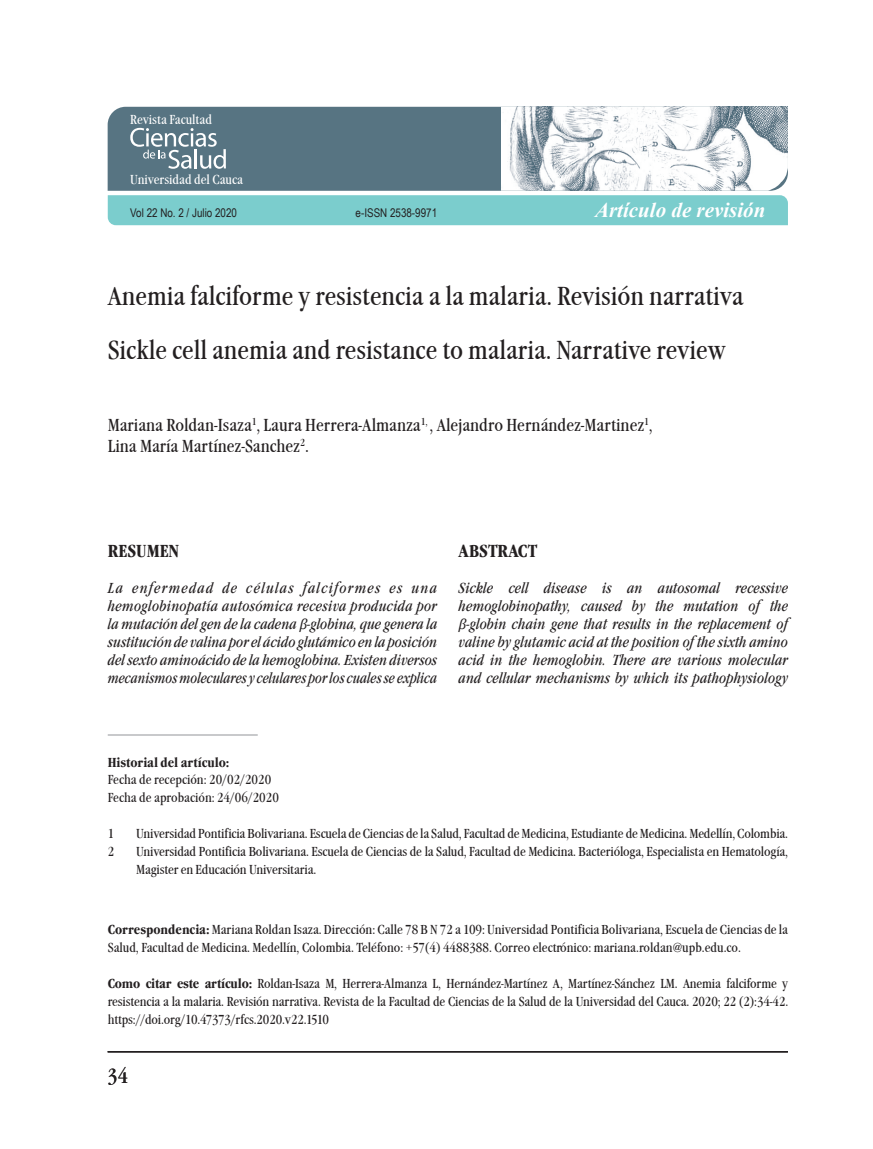
<style>
.page{position:relative;width:873px;height:1149px;background:#fff}
.page>*{position:absolute;margin:0;border:0;box-sizing:border-box;transform-origin:0 0}
.t1{font:condensed 27px/54px "Garamond Itc TEE";color:#231f20}
.t2{font:italic 700 21px "Times New Roman";color:#fff}
.t3{font:condensed 21px "Garamond Itc TEE";color:#231f20}
.t4{font:condensed 18px/21px "Garamond Itc TEE";color:#231f20}
.t5{font:700 condensed 18px "Garamond Itc TEE";color:#231f20}
.t6{font:italic condensed 15px/18px "Garamond Itc TEE";letter-spacing:-.005em;color:#231f20;text-align:justify}
.t7{font:condensed 13.5px/18px "Garamond Itc TEE";letter-spacing:-.01em;color:#231f20}
.t8{font:condensed 13.5px "Garamond Itc TEE";color:#fff}
.t9{font:700 condensed 13.5px "Garamond Itc TEE";color:#231f20}
.t10{font:12px "Arial Narrow";color:#231f20}
.s1{font-family:"Cambria";font-stretch:normal}
.s2{font-weight:700}
</style>
<div class="page">
<div style="left:108px;top:107px;width:393px;height:84px;background:#577482"></div>
<div style="left:108px;top:195px;width:680px;height:30px;background:#7bcdcd"></div>
<svg style="left:130px;top:128px;width:96px;height:41px;background:#7e949f"></svg>
<img style="left:501px;top:107px;width:287px;height:84px">
<hr style="left:108px;top:1051px;width:680px;height:2px;background:#231f20">
<hr style="left:108px;top:735px;width:150px;height:1px;background:#939598">
<p class="t8" style="left:130px;top:111px;width:83px">Revista Facultad</p>
<p class="t8" style="left:130px;top:172px;width:114px">Universidad del Cauca</p>
<p class="t10" style="left:130px;top:205px;width:108px">Vol 22 No. 2 / Julio 2020</p>
<p class="t10" style="left:356px;top:205px;width:83px">e-ISSN 2538-9971</p>
<h2 class="t2" style="left:595px;top:198px;width:172px">Artículo de revisión</h2>
<h1 class="t1" style="left:108px;top:269px;width:637px">Anemia falciforme y resistencia a la malaria. Revisión narrativa<br>Sickle cell anemia and resistance to malaria. Narrative review</h1>
<h3 class="t4" style="left:108px;top:414px;width:546px">Mariana Roldan-Isaza<sup>1</sup>, Laura Herrera-Almanza<sup>1,</sup> , Alejandro Hernández-Martinez<sup>1</sup>,<br>Lina María Martínez-Sanchez<sup>2</sup>.</h3>
<h3 class="t5" style="left:108px;top:540px;width:73px">RESUMEN</h3>
<p class="t6" style="left:108px;top:579px;width:331px">La enfermedad de células falciformes es una hemoglobinopatía autosómica recesiva producida por la mutación del gen de la cadena <span class="s1">β</span>-globina, que genera la sustitución de valina por el ácido glutámico en la posición del sexto aminoácido de la hemoglobina. Existen diversos mecanismos moleculares y celulares por los cuales se explica</p>
<h3 class="t5" style="left:459px;top:540px;width:80px">ABSTRACT</h3>
<p class="t6" style="left:459px;top:579px;width:331px">Sickle cell disease is an autosomal recessive hemoglobinopathy, caused by the mutation of the <span class="s1">β</span>-globin chain gene that results in the replacement of valine by glutamic acid at the position of the sixth amino acid in the hemoglobin. There are various molecular and cellular mechanisms by which its pathophysiology</p>
<p class="t9" style="left:108px;top:754px;width:123px">Historial del artículo:</p>
<p class="t7" style="left:108px;top:771px;width:173px">Fecha de recepción: 20/02/2020<br>Fecha de aprobación: 24/06/2020</p>
<p class="t7" style="left:108px;top:825px;width:8px">1</p>
<p class="t7" style="left:136px;top:825px;width:653px">Universidad Pontificia Bolivariana. Escuela de Ciencias de la Salud, Facultad de Medicina, Estudiante de Medicina. Medellín, Colombia.</p>
<p class="t7" style="left:108px;top:843px;width:8px">2</p>
<p class="t7" style="left:136px;top:843px;width:653px">Universidad Pontificia Bolivariana. Escuela de Ciencias de la Salud, Facultad de Medicina. Bacterióloga, Especialista en Hematología,<br>Magister en Educación Universitaria.</p>
<p class="t7" style="left:108px;top:921px;width:682px"><span class="s2">Correspondencia:</span> Mariana Roldan Isaza. Dirección: Calle 78 B N 72 a 109: Universidad Pontificia Bolivariana, Escuela de Ciencias de la<br>Salud, Facultad de Medicina. Medellín, Colombia. Teléfono: +57(4) 4488388. Correo electrónico: mariana.roldan@upb.edu.co.</p>
<p class="t7" style="left:108px;top:975px;width:682px;text-align:justify"><span class="s2">Como citar este artículo:</span> Roldan-Isaza M, Herrera-Almanza L, Hernández-Martínez A, Martínez-Sánchez LM. Anemia falciforme y resistencia a la malaria. Revisión narrativa. Revista de la Facultad de Ciencias de la Salud de la Universidad del Cauca. 2020; 22 (2):34-42. https://doi.org/10.47373/rfcs.2020.v22.1510</p>
<h2 class="t3" style="left:108px;top:1063px;width:22px">34</h2>
</div>
